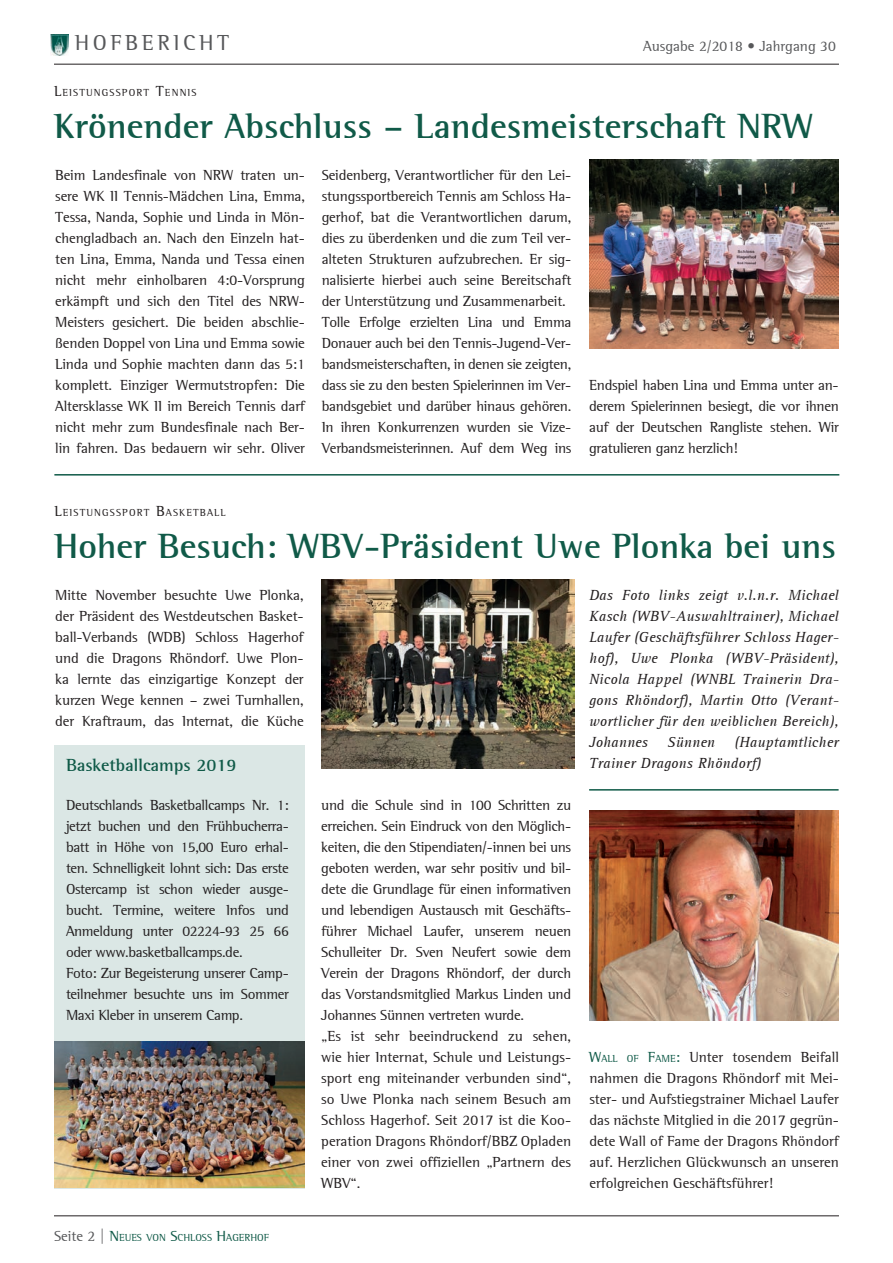
<style>
.page{position:relative;width:893px;height:1263px;background:#fff}
.page>*{position:absolute;margin:0;border:0;box-sizing:border-box;transform-origin:0 0}
.t1{font:700 36px "AT Rotis Semi Serif";color:#105a48}
.t2{font:22.35px "AT Rotis Semi Serif";letter-spacing:.16em;color:#57585a}
.t3{font:700 18px "AT Rotis Semi Serif";color:#105a48}
.t4{font:15px/21px "AT Rotis Semi Serif";letter-spacing:-.02em;color:#231f20;text-align:justify}
.t5{font:italic 15px/21px "AT Rotis Serif";letter-spacing:.01em;color:#231f20;text-align:justify}
.t6{font:15px "AT Rotis Semi Serif";color:#57585a}
.t7{font:10.5px "AT Rotis Semi Serif";letter-spacing:.105em;color:#231f20}
.t8{font:10.5px "AT Rotis Semi Serif";color:#105a48}
.s1{font-size:15px}
.s2{color:#105a48}
.s3{font-size:10.5px;color:#105a48}
.s4{font-size:15px;color:#57585a}
</style>
<div class="page">
<hr style="left:54px;top:64px;width:785px;height:1px;background:#231f20">
<img style="left:51px;top:35px;width:17px;height:20px">
<hr style="left:54px;top:474px;width:785px;height:2px;background:#105a48">
<hr style="left:54px;top:1215px;width:785px;height:1px;background:#231f20">
<div style="left:54px;top:745px;width:250px;height:443px;background:#dbe7e5"></div>
<img style="left:322px;top:579px;width:253px;height:189px">
<img style="left:589px;top:810px;width:250px;height:210px">
<img style="left:589px;top:159px;width:250px;height:189px">
<hr style="left:589px;top:789px;width:250px;height:2px;background:#105a48">
<img style="left:54px;top:1041px;width:250px;height:147px">
<h2 class="t2" style="left:75px;top:30px;width:156px">HOFBERICHT</h2>
<p class="t6" style="left:643px;top:38px;width:194px">Ausgabe 2/2018 • Jahrgang 30</p>
<p class="t7" style="left:54px;top:86px;width:144px"><span class="s1">L</span>EISTUNGSSPORT <span class="s1">T</span>ENNIS</p>
<h1 class="t1" style="left:54px;top:104px;width:761px">Krönender Abschluss – Landesmeisterschaft NRW</h1>
<p class="t4" style="left:322px;top:164px;width:251px;text-align:left">Seidenberg, Verantwortlicher für den Lei&shy;stungssportbereich Tennis am Schloss Ha&shy;gerhof, bat die Verantwortlichen darum, dies zu überdenken und die zum Teil ver&shy;alteten Strukturen aufzubrechen. Er sig&shy;nalisierte hierbei auch seine Bereitschaft der Unterstützung und Zusammenarbeit.<br>Tolle Erfolge erzielten Lina und Emma Donauer auch bei den Tennis-Jugend-Ver&shy;bandsmeisterschaften, in denen sie zeigten, dass sie zu den besten Spielerinnen im Ver&shy;bandsgebiet und darüber hinaus gehören.<br>In ihren Konkurrenzen wurden sie Vize-Verbandsmeisterinnen. Auf dem Weg ins</p>
<p class="t4" style="left:55px;top:164px;width:251px">Beim Landesfinale von NRW traten un&shy;sere WK II Tennis-Mädchen Lina, Emma, Tessa, Nanda, Sophie und Linda in Mön&shy;chengladbach an. Nach den Einzeln hat&shy;ten Lina, Emma, Nanda und Tessa einen nicht mehr einholbaren 4:0-Vorsprung erkämpft und sich den Titel des NRW-Meisters gesichert. Die beiden abschlie&shy;ßenden Doppel von Lina und Emma sowie Linda und Sophie machten dann das 5:1 komplett. Einziger Wermutstropfen: Die Altersklasse WK II im Bereich Tennis darf nicht mehr zum Bundesfinale nach Ber&shy;lin fahren. Das bedauern wir sehr. Oliver</p>
<p class="t4" style="left:589px;top:374px;width:251px">Endspiel haben Lina und Emma unter an&shy;derem Spielerinnen besiegt, die vor ihnen auf der Deutschen Rangliste stehen. Wir gratulieren ganz herzlich!</p>
<p class="t7" style="left:54px;top:506px;width:173px"><span class="s1">L</span>EISTUNGSSPORT <span class="s1">B</span>ASKETBALL</p>
<h1 class="t1" style="left:54px;top:524px;width:783px">Hoher Besuch: WBV-Präsident Uwe Plonka bei uns</h1>
<p class="t4" style="left:55px;top:584px;width:250px">Mitte November besuchte Uwe Plonka, der Präsident des Westdeutschen Basket&shy;ball-Verbands (WDB) Schloss Hagerhof und die Dragons Rhöndorf. Uwe Plon&shy;ka lernte das einzigartige Konzept der kurzen Wege kennen – zwei Turnhallen, der Kraftraum, das Internat, die Küche</p>
<p class="t5" style="left:589px;top:585px;width:251px">Das Foto links zeigt v.l.n.r. Michael Kasch (WBV-Auswahltrainer), Michael Laufer (Geschäftsführer Schloss Hager&shy;hof), Uwe Plonka (WBV-Präsident), Nicola Happel (WNBL Trainerin Dra&shy;gons Rhöndorf), Martin Otto (Verant&shy;wortlicher für den weiblichen Bereich), Johannes</p>
<p class="t5" style="left:589px;top:732px;width:251px;text-indent:145px">(Hauptamtlicher<br>Trainer Dragons Rhöndorf)</p>
<p class="t5" style="left:667px;top:732px;width:49px">Sünnen</p>
<p class="t3" style="left:66px;top:754px;width:172px">Basketballcamps 2019</p>
<p class="t4" style="left:66px;top:794px;width:224px;text-align:left">Deutschlands Basketballcamps Nr. 1: jetzt buchen und den Frühbucherra&shy;batt in Höhe von 15,00 Euro erhal&shy;ten. Schnelligkeit lohnt sich: Das erste Ostercamp ist schon wieder ausge&shy;bucht. Termine, weitere Infos und Anmeldung unter 02224-93 25 66 oder www.basketballcamps.de.<br>Foto: Zur Begeisterung unserer Camp&shy;teilnehmer besuchte uns im Sommer Maxi Kleber in unserem Camp.</p>
<p class="t4" style="left:321px;top:794px;width:251px;text-align:left">und die Schule sind in 100 Schritten zu erreichen. Sein Eindruck von den Möglich&shy;keiten, die den Stipendiaten/-innen bei uns geboten werden, war sehr positiv und bil&shy;dete die Grundlage für einen informativen und lebendigen Austausch mit Geschäfts&shy;führer Michael Laufer, unserem neuen Schulleiter Dr. Sven Neufert sowie dem Verein der Dragons Rhöndorf, der durch das Vorstandsmitglied Markus Linden und Johannes Sünnen vertreten wurde.<br>„Es ist sehr beeindruckend zu sehen, wie hier Internat, Schule und Leistungs&shy;sport eng miteinander verbunden sind“, so Uwe Plonka nach seinem Besuch am Schloss Hagerhof. Seit 2017 ist die Koo&shy;peration Dragons Rhöndorf/BBZ Opladen einer von zwei offiziellen „Partnern des WBV“.</p>
<p class="t4" style="left:589px;top:1046px;width:251px"><span class="s2">W</span><span class="s3">ALL OF</span> <span class="s2">F</span><span class="s3">AME</span><span class="s2">:</span> Unter tosendem Beifall nahmen die Dragons Rhöndorf mit Mei&shy;ster- und Aufstiegstrainer Michael Laufer das nächste Mitglied in die 2017 gegrün&shy;dete Wall of Fame der Dragons Rhöndorf auf. Herzlichen Glückwunsch an unseren erfolgreichen Geschäftsführer!</p>
<p class="t8" style="left:54px;top:1231px;width:217px"><span class="s4">Seite 2 |</span> <span class="s1">N</span>EUES VON <span class="s1">S</span>CHLOSS <span class="s1">H</span>AGERHOF</p>
</div>
